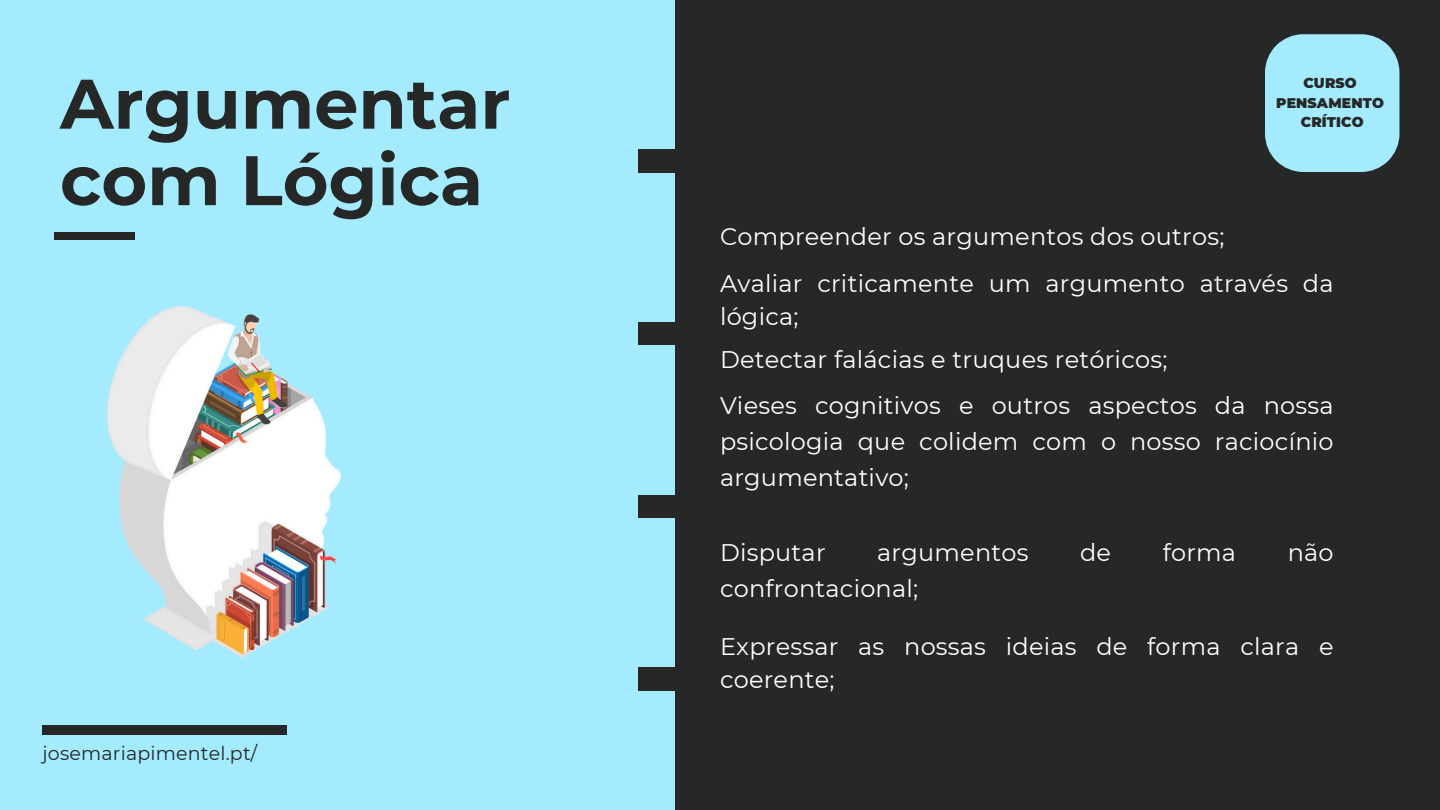
<style>
.page{position:relative;width:1440px;height:810px;background:#252827}
.page>*{position:absolute;margin:0;border:0;box-sizing:border-box;transform-origin:0 0}
.t1{font:700 70px/76.5px "Montserrat";color:#252827}
.t2{font:24px/33px "Montserrat";letter-spacing:.01em;color:#fff}
.t3{font:19px "Montserrat";letter-spacing:.01em;color:#252827}
.t4{font:900 14px "Montserrat";letter-spacing:.01em;color:#252827}
</style>
<div class="page">
<div style="left:0;top:0;width:674px;height:810px;background:#a4ebff"></div>
<div style="left:639px;top:150px;width:45px;height:22px;background:#252827"></div>
<div style="left:639px;top:322px;width:45px;height:23px;background:#252827"></div>
<div style="left:639px;top:495px;width:45px;height:23px;background:#252827"></div>
<div style="left:639px;top:668px;width:45px;height:22px;background:#252827"></div>
<div style="left:55px;top:232px;width:79px;height:8px;background:#252827"></div>
<div style="left:43px;top:725px;width:244px;height:9px;background:#252827"></div>
<img style="left:107px;top:306px;width:233px;height:351px">
<svg style="left:1265px;top:34px;width:134px;height:138px"></svg>
<h1 class="t1" style="left:60px;top:65px;width:452px">Argumentar com Lógica</h1>
<h2 class="t3" style="left:43px;top:742px;width:216px">josemariapimentel.pt/</h2>
<p class="t2" style="left:720px;top:219px;width:506px">Compreender os argumentos dos outros;</p>
<h2 class="t4" style="left:1303px;top:75px;width:55px">CURSO</h2>
<h2 class="t4" style="left:1276px;top:94px;width:109px">PENSAMENTO</h2>
<h2 class="t4" style="left:1301px;top:114px;width:64px">CRÍTICO</h2>
<p class="t2" style="left:720px;top:267px;width:615px">Avaliar criticamente um argumento através da lógica;</p>
<p class="t2" style="left:720px;top:343px;width:449px">Detectar falácias e truques retóricos;</p>
<h2 class="t2" style="left:720px;top:388px;width:615px;line-height:36px;text-align:justify">Vieses cognitivos e outros aspectos da nossa psicologia que colidem com o nosso raciocínio argumentativo;</h2>
<p class="t2" style="left:720px;top:536px;width:107px">Disputar</p>
<p class="t2" style="left:877px;top:536px;width:153px">argumentos</p>
<p class="t2" style="left:1080px;top:536px;width:33px">de</p>
<p class="t2" style="left:1163px;top:536px;width:75px">forma</p>
<p class="t2" style="left:1288px;top:536px;width:47px">não</p>
<p class="t2" style="left:720px;top:572px;width:200px">confrontacional;</p>
<h2 class="t2" style="left:720px;top:630px;width:615px">Expressar as nossas ideias de forma clara e coerente;</h2>
</div>
